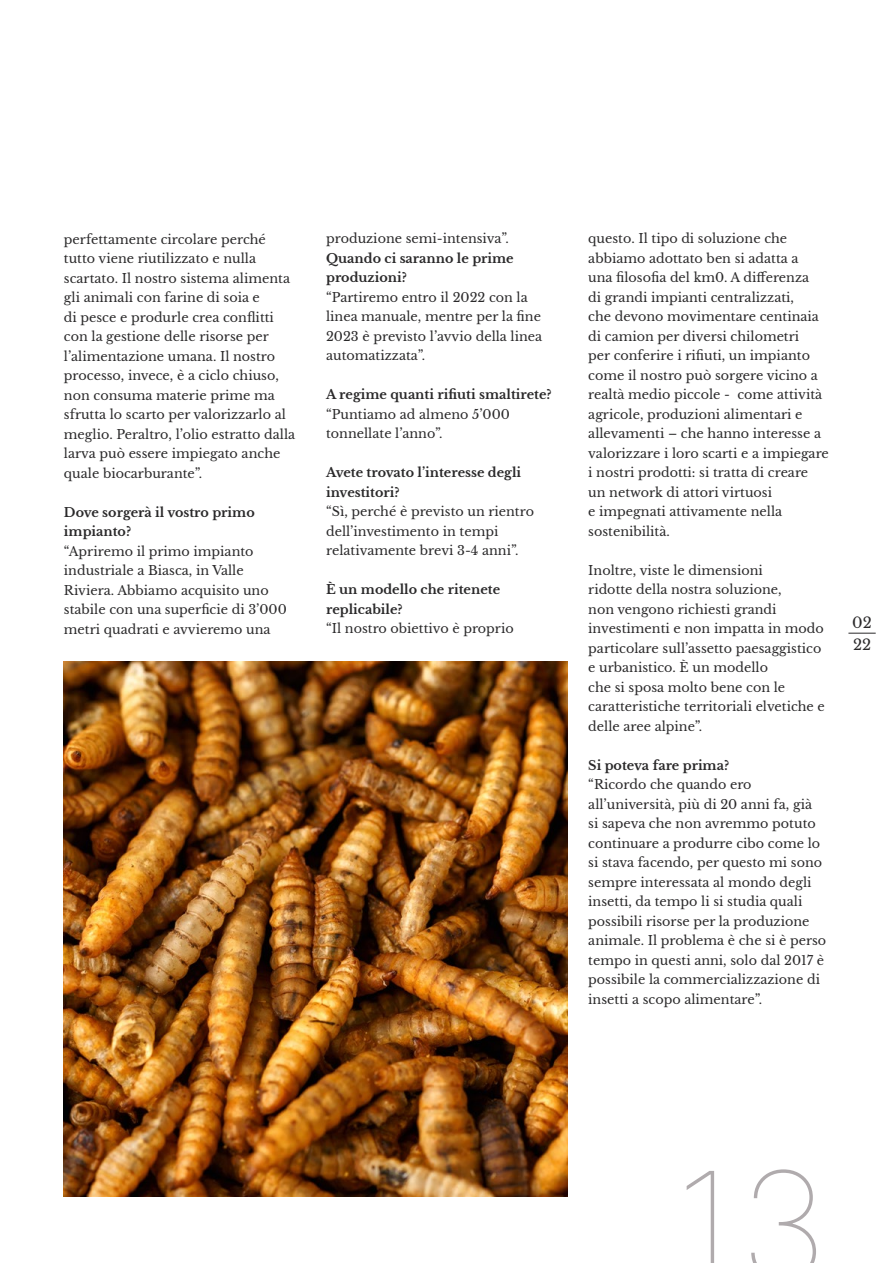
<style>
.page{position:relative;width:893px;height:1263px;background:#fff}
.page>*{position:absolute;margin:0;border:0;box-sizing:border-box;transform-origin:0 0}
.t1{font:100 150px "Inter";color:#b0abad}
.t2{font:14.7px "Libre Baskerville";color:#2a292a}
.t3{font:12.75px/19.5px "Libre Baskerville";color:#2a292a}
.t4{font:700 12.75px/19.5px "Libre Baskerville";color:#2a292a}
</style>
<div class="page">
<svg style="left:848px;top:633px;width:28px;height:1px"></svg>
<img style="left:64px;top:661px;width:503px;height:536px">
<p class="t3" style="left:64px;top:229px;width:233px">perfettamente circolare perché tutto viene riutilizzato e nulla scartato. Il nostro sistema alimenta gli animali con farine di soia e<br>di pesce e produrle crea conflitti con la gestione delle risorse per l’alimentazione umana. Il nostro processo, invece, è a ciclo chiuso, non consuma materie prime ma sfrutta lo scarto per valorizzarlo al meglio. Peraltro, l’olio estratto dalla larva può essere impiegato anche quale biocarburante”.</p>
<p class="t4" style="left:64px;top:502px;width:192px">Dove sorgerà il vostro primo impianto?</p>
<p class="t3" style="left:64px;top:541px;width:224px">“Apriremo il primo impianto industriale a Biasca, in Valle<br>Riviera. Abbiamo acquisito uno stabile con una superficie di 3’000 metri quadrati e avvieremo una</p>
<p class="t3" style="left:326px;top:229px;width:184px">produzione semi-intensiva”.</p>
<p class="t4" style="left:326px;top:249px;width:189px">Quando ci saranno le prime produzioni?</p>
<p class="t3" style="left:326px;top:288px;width:218px">“Partiremo entro il 2022 con la linea manuale, mentre per la fine<br>2023 è previsto l’avvio della linea automatizzata”.</p>
<p class="t4" style="left:326px;top:385px;width:227px">A regime quanti rifiuti smaltirete?</p>
<p class="t3" style="left:326px;top:405px;width:185px">“Puntiamo ad almeno 5’000 tonnellate l’anno”.</p>
<p class="t4" style="left:326px;top:463px;width:196px">Avete trovato l’interesse degli investitori?</p>
<p class="t3" style="left:326px;top:502px;width:209px">“Sì, perché è previsto un rientro dell’investimento in tempi relativamente brevi 3-4 anni”.</p>
<p class="t4" style="left:326px;top:580px;width:175px">È un modello che ritenete replicabile?</p>
<p class="t3" style="left:326px;top:619px;width:189px">“Il nostro obiettivo è proprio</p>
<p class="t3" style="left:588px;top:229px;width:242px">questo. Il tipo di soluzione che abbiamo adottato ben si adatta a<br>una filosofia del km0. A differenza<br>di grandi impianti centralizzati,<br>che devono movimentare centinaia di camion per diversi chilometri<br>per conferire i rifiuti, un impianto come il nostro può sorgere vicino a realtà medio piccole - come attività agricole, produzioni alimentari e allevamenti – che hanno interesse a valorizzare i loro scarti e a impiegare i nostri prodotti: si tratta di creare<br>un network di attori virtuosi<br>e impegnati attivamente nella sostenibilità.</p>
<p class="t3" style="left:588px;top:561px;width:238px">Inoltre, viste le dimensioni<br>ridotte della nostra soluzione,<br>non vengono richiesti grandi investimenti e non impatta in modo particolare sull’assetto paesaggistico e urbanistico. È un modello<br>che si sposa molto bene con le caratteristiche territoriali elvetiche e delle aree alpine”.</p>
<p class="t4" style="left:588px;top:755px;width:142px">Si poteva fare prima?</p>
<p class="t3" style="left:588px;top:775px;width:239px">“Ricordo che quando ero all’università, più di 20 anni fa, già<br>si sapeva che non avremmo potuto continuare a produrre cibo come lo si stava facendo, per questo mi sono sempre interessata al mondo degli insetti, da tempo li si studia quali possibili risorse per la produzione animale. Il problema è che si è perso tempo in questi anni, solo dal 2017 è possibile la commercializzazione di insetti a scopo alimentare”.</p>
<p class="t2" style="left:852px;top:613px;width:21px">02</p>
<p class="t2" style="left:853px;top:635px;width:20px">22</p>
<h1 class="t1" style="left:676px;top:1116px;width:155px">13</h1>
</div>
